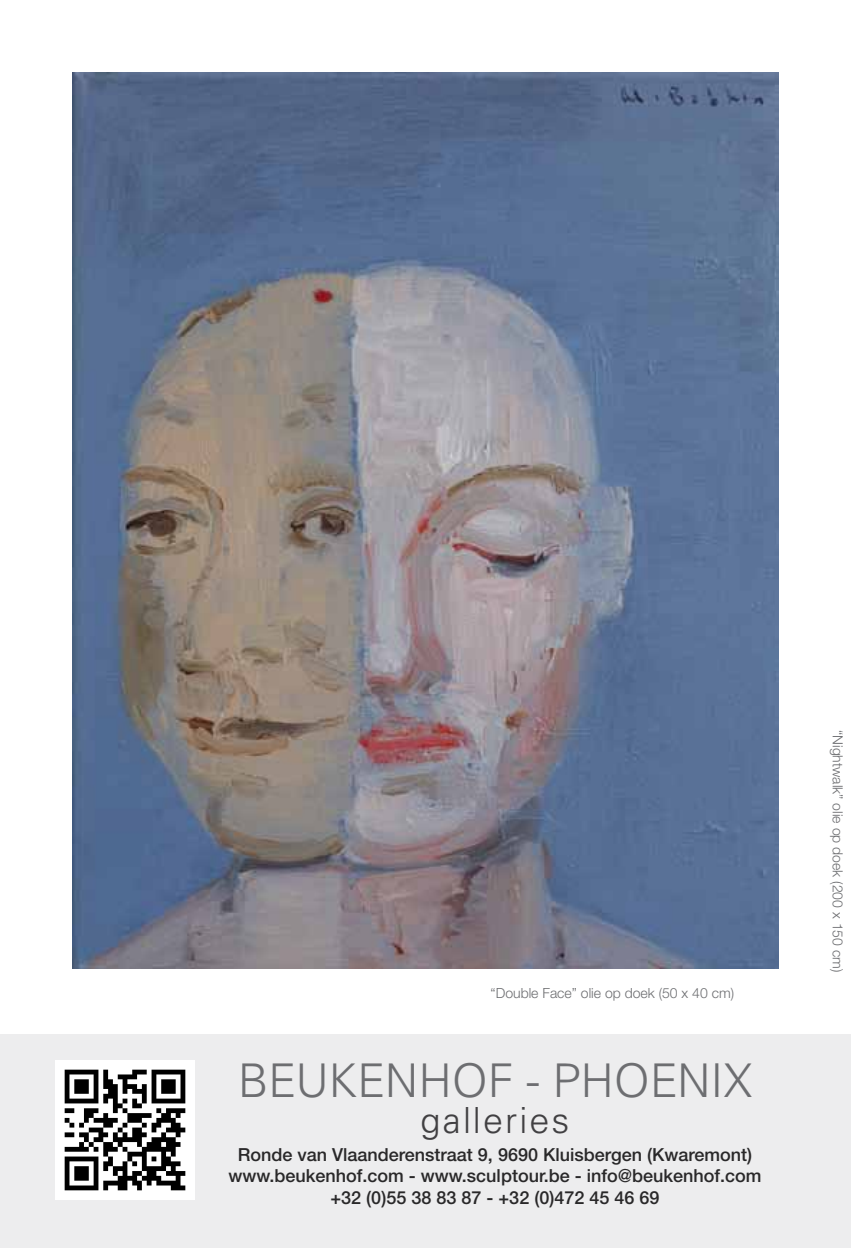
<style>
.page{position:relative;width:851px;height:1248px;background:#fff}
.page>*{position:absolute;margin:0;border:0;box-sizing:border-box;transform-origin:0 0}
.t1{font:300 46.4px "Univers LT Std";letter-spacing:-.005em;color:#6d6e71}
.t2{font:300 36px "Univers LT Std";letter-spacing:.06em;color:#414042}
.t3{font:500 18px/21.6px "Helvetica Neue LT Std";color:#292829;text-align:center}
.t4{font:300 14px "Helvetica Neue LT Std";color:#6d6e71}
</style>
<div class="page">
<div style="left:0;top:1034px;width:850px;height:213px;background:#ededee"></div>
<img style="left:72px;top:72px;width:706px;height:896px">
<img style="left:56px;top:1060px;width:138px;height:138px">
<p class="t4" style="left:490px;top:984px;width:245px">“Double Face” olie op doek (50 x 40 cm)</p>
<h1 class="t1" style="left:238px;top:1052px;width:515px">BEUKENHOF - PHOENIX</h1>
<h2 class="t2" style="left:420px;top:1098px;width:150px">GALLERIES</h2>
<p class="t3" style="left:228px;top:1143px;width:534px">Ronde van Vlaanderenstraat 9, 9690 Kluisbergen (Kwaremont) www.beukenhof.com - www.sculptour.be - info@beukenhof.com +32 (0)55 38 83 87 - +32 (0)472 45 46 69</p>
<p class="t4" style="left:846px;top:730px;width:243px;rotate:90deg">“Nightwalk” olie op doek (200 x 150 cm)</p>
</div>
